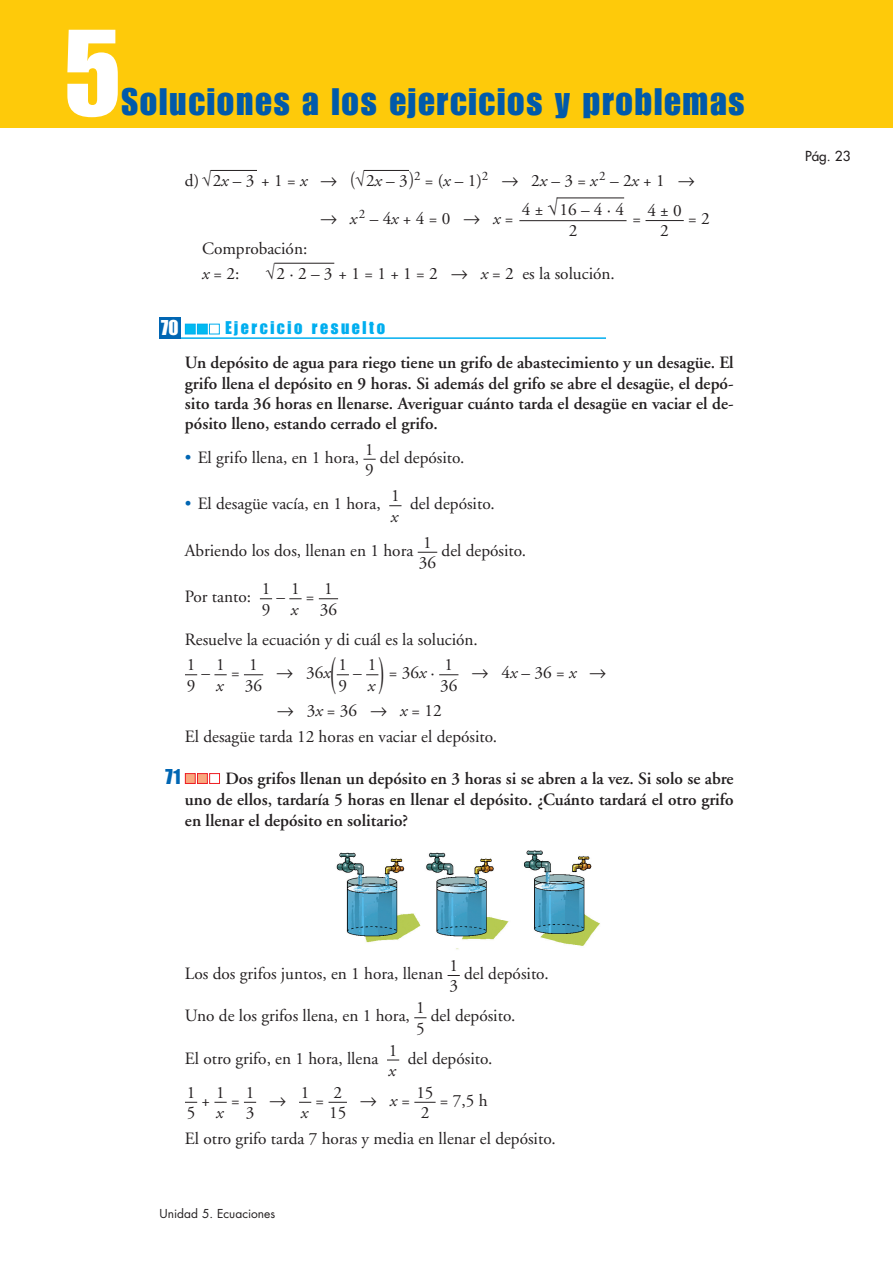
<style>
.page{position:relative;width:893px;height:1263px;background:#fff}
.page>*{position:absolute;margin:0;border:0;box-sizing:border-box;transform-origin:0 0}
.t1{font:120px "Impact";color:#fff}
.t2{font:43.05px "Anaya Math 1";color:#231f20;scale:.4 1}
.t3{font:37.5px "Impact";letter-spacing:.05em;color:#015aaa}
.t4{font:21px "Impact";color:#0166b3}
.t5{font:21px "Impact";color:#fff}
.t6{font:18px "Impact";letter-spacing:.145em;color:#00aeef}
.t7{font:17.25px/20.2px "Adobe Garamond";color:#231f20}
.t8{font:600 17.25px/20.2px "Adobe Garamond";color:#231f20;text-align:justify}
.t9{font:italic 17.25px "Adobe Garamond";color:#231f20}
.t10{font:17.25px "Anaya Math 1";color:#231f20}
.t11{font:13.5px "Futura";color:#231f20}
.t12{font:12px "Futura";color:#231f20}
.s1{font-family:"Anaya Math 1"}
.s2{font-style:italic}
.s3{font-size:21px}
.s4{font-family:"Anaya Math 1";font-size:18.9px}
.s5{color:#0166b3}
.s6{font-family:"Adobe Garamond";font-style:italic}
.s7{font-family:"Adobe Garamond"}
</style>
<div class="page">
<div style="left:0;top:0;width:893px;height:128px;background:#feca0a"></div>
<hr style="left:181px;top:337px;width:425px;height:2px;background:#00aeef">
<svg style="left:414px;top:1102px;width:22px;height:1px"></svg>
<svg style="left:328px;top:1102px;width:19px;height:1px"></svg>
<svg style="left:299px;top:1102px;width:12px;height:1px"></svg>
<svg style="left:244px;top:1102px;width:12px;height:1px"></svg>
<svg style="left:214px;top:1102px;width:13px;height:1px"></svg>
<svg style="left:185px;top:1102px;width:12px;height:1px"></svg>
<svg style="left:387px;top:1060px;width:12px;height:1px"></svg>
<svg style="left:414px;top:1017px;width:12px;height:1px"></svg>
<svg style="left:447px;top:975px;width:13px;height:1px"></svg>
<img style="left:336px;top:850px;width:264px;height:100px">
<div style="left:209px;top:773px;width:11px;height:11px;border:1px solid #ee1d23"></div>
<div style="left:197px;top:774px;width:10px;height:9px;background:#f8a87e"></div>
<div style="left:197px;top:773px;width:11px;height:11px;border:1px solid #ee1d23"></div>
<div style="left:185px;top:774px;width:10px;height:9px;background:#f8a87e"></div>
<div style="left:185px;top:773px;width:11px;height:11px;border:1px solid #ee1d23"></div>
<svg style="left:439px;top:674px;width:19px;height:1px"></svg>
<svg style="left:366px;top:674px;width:12px;height:1px"></svg>
<svg style="left:337px;top:674px;width:12px;height:1px"></svg>
<svg style="left:244px;top:674px;width:19px;height:1px"></svg>
<svg style="left:214px;top:674px;width:13px;height:1px"></svg>
<svg style="left:185px;top:674px;width:12px;height:1px"></svg>
<svg style="left:319px;top:598px;width:19px;height:1px"></svg>
<svg style="left:289px;top:598px;width:13px;height:1px"></svg>
<svg style="left:260px;top:598px;width:12px;height:1px"></svg>
<svg style="left:418px;top:552px;width:19px;height:1px"></svg>
<svg style="left:389px;top:505px;width:12px;height:1px"></svg>
<svg style="left:363px;top:459px;width:13px;height:1px"></svg>
<div style="left:209px;top:324px;width:11px;height:10px;border:1px solid #00aeef"></div>
<div style="left:197px;top:324px;width:10px;height:10px;background:#00baf1"></div>
<div style="left:197px;top:324px;width:11px;height:10px;border:1px solid #00aeef"></div>
<div style="left:185px;top:324px;width:10px;height:10px;background:#00baf1"></div>
<div style="left:185px;top:324px;width:11px;height:10px;border:1px solid #00aeef"></div>
<div style="left:159px;top:318px;width:22px;height:21px;background:#0166b3"></div>
<hr style="left:274px;top:263px;width:60px;height:1px;background:#231f20">
<hr style="left:645px;top:220px;width:39px;height:1px;background:#231f20">
<hr style="left:557px;top:198px;width:67px;height:1px;background:#231f20">
<hr style="left:519px;top:220px;width:107px;height:1px;background:#231f20">
<hr style="left:364px;top:170px;width:45px;height:1px;background:#231f20">
<hr style="left:211px;top:170px;width:46px;height:1px;background:#231f20">
<h1 class="t1" style="left:64px;top:30px;width:59px">5</h1>
<h3 class="t3" style="left:121px;top:89px;width:625px">Soluciones a los ejercicios y problemas</h3>
<p class="t7" style="left:185px;top:172px;width:511px">d) <span class="s1">√</span>2<span class="s2">x</span> – 3 + 1 = <span class="s2">x</span> <span class="s1">8</span> <span class="s3">(</span><span class="s1">√</span>2<span class="s2">x</span> – 3<span class="s3">)</span><sup>2</sup> = (<span class="s2">x</span> – 1)<sup>2</sup> <span class="s1">8</span> 2<span class="s2">x</span> – 3 = <span class="s2">x</span><sup>2</sup> – 2<span class="s2">x</span> + 1 <span class="s1">8</span></p>
<p class="t7" style="left:320px;top:210px;width:195px"><span class="s1">8</span> <span class="s2">x</span><sup>2</sup>– 4<span class="s2">x</span>+4 = 0 <span class="s1">8</span> <span class="s2">x</span>=</p>
<p class="t7" style="left:632px;top:210px;width:10px">=</p>
<p class="t7" style="left:688px;top:210px;width:23px">= 2</p>
<p class="t7" style="left:202px;top:237px;width:107px;line-height:25.2px">Comprobación: <span class="s2">x</span> = 2:</p>
<p class="t7" style="left:522px;top:201px;width:104px;text-align:center">4 ± <span class="s4">√</span>16 – 4 · 4<br>2</p>
<p class="t7" style="left:647px;top:202px;width:36px;text-align:center">4 ±0<br>2</p>
<p class="t7" style="left:266px;top:265px;width:350px"><span class="s1">√</span>2 · 2 – 3 + 1 = 1 + 1 = 2 <span class="s1">8</span> <span class="s2">x</span> = 2 es la solución.</p>
<p class="t5" style="left:161px;top:320px;width:19px">70</p>
<p class="t6" style="left:225px;top:322px;width:161px">Ejercicio resuelto</p>
<p class="t8" style="left:185px;top:354px;width:550px">Un depósito de agua para riego tiene un grifo de abastecimiento y un desagüe. El grifo llena el depósito en 9 horas. Si además del grifo se abre el desagüe, el depó&shy;sito tarda 36 horas en llenarse. Averiguar cuánto tarda el desagüe en vaciar el de&shy;pósito lleno, estando cerrado el grifo.</p>
<p class="t7" style="left:185px;top:449px;width:281px"><span class="s5">•</span> El grifo llena, en 1 hora, del depósito.</p>
<p class="t7" style="left:185px;top:495px;width:197px"><span class="s5">•</span> El desagüe vacía, en 1 hora,</p>
<p class="t7" style="left:410px;top:495px;width:86px">del depósito.</p>
<p class="t7" style="left:185px;top:542px;width:230px">Abriendo los dos, llenan en 1 hora</p>
<p class="t7" style="left:442px;top:542px;width:86px">del depósito.</p>
<p class="t7" style="left:185px;top:588px;width:68px">Por tanto:</p>
<p class="t7" style="left:276px;top:588px;width:40px">– =</p>
<p class="t7" style="left:185px;top:631px;width:294px">Resuelve la ecuación y di cuál es la solución.</p>
<p class="t7" style="left:201px;top:664px;width:40px">– =</p>
<p class="t7" style="left:276px;top:664px;width:56px"><span class="s1">8</span> 36<span class="s2">x</span></p>
<p class="t7" style="left:353px;top:664px;width:83px">– = 36<span class="s2">x</span> ·</p>
<p class="t7" style="left:471px;top:664px;width:136px"><span class="s1">8</span> 4<span class="s2">x</span>– 36 = <span class="s2">x</span> <span class="s1">8</span></p>
<p class="t7" style="left:185px;top:700px;width:314px;line-height:25.2px;text-indent:92px"><span class="s1">8</span> 3<span class="s2">x</span>= 36 <span class="s1">8</span> <span class="s2">x</span>= 12<br>El desagüe tarda 12 horas en vaciar el depósito.</p>
<p class="t7" style="left:365px;top:441px;width:10px">1<br>9</p>
<p class="t7" style="left:391px;top:487px;width:10px">1</p>
<p class="t9" style="left:391px;top:509px;width:9px">x</p>
<p class="t7" style="left:419px;top:534px;width:19px">1<br>36</p>
<p class="t7" style="left:262px;top:580px;width:10px">1<br>9</p>
<p class="t7" style="left:291px;top:580px;width:10px">1</p>
<p class="t9" style="left:291px;top:602px;width:9px">x</p>
<p class="t7" style="left:320px;top:580px;width:19px">1<br>36</p>
<h2 class="t2" style="left:331px;top:653px;width:16px">(</h2>
<h2 class="t2" style="left:378px;top:653px;width:16px">)</h2>
<p class="t7" style="left:187px;top:656px;width:10px">1<br>9</p>
<p class="t7" style="left:216px;top:656px;width:10px">1</p>
<p class="t9" style="left:216px;top:678px;width:9px">x</p>
<p class="t7" style="left:245px;top:656px;width:19px">1<br>36</p>
<p class="t7" style="left:338px;top:656px;width:10px">1</p>
<p class="t7" style="left:368px;top:656px;width:10px">1</p>
<p class="t9" style="left:368px;top:678px;width:9px">x</p>
<p class="t7" style="left:444px;top:656px;width:10px">1</p>
<p class="t7" style="left:440px;top:677px;width:19px">36</p>
<p class="t7" style="left:338px;top:677px;width:10px">9</p>
<p class="t4" style="left:165px;top:769px;width:17px">71</p>
<p class="t8" style="left:185px;top:769px;width:550px;line-height:21px;text-indent:40px">Dos grifos llenan un depósito en 3 horas si se abren a la vez. Si solo se abre uno de ellos, tardaría 5 horas en llenar el depósito. ¿Cuánto tardará el otro grifo en llenar el depósito en solitario?</p>
<p class="t7" style="left:449px;top:957px;width:10px">1<br>3</p>
<p class="t7" style="left:185px;top:965px;width:365px">Los dos grifos juntos, en 1 hora, llenan del depósito.</p>
<p class="t7" style="left:185px;top:1007px;width:332px">Uno de los grifos llena, en 1 hora, del depósito.</p>
<p class="t7" style="left:185px;top:1050px;width:195px">El otro grifo, en 1 hora, llena</p>
<p class="t7" style="left:408px;top:1050px;width:86px">del depósito.</p>
<p class="t7" style="left:201px;top:1092px;width:40px">+ =</p>
<p class="t10" style="left:269px;top:1093px;width:19px">8</p>
<p class="t7" style="left:316px;top:1092px;width:10px">=</p>
<p class="t10" style="left:360px;top:1093px;width:52px">8 <span class="s6">x</span><span class="s7">=</span></p>
<p class="t7" style="left:440px;top:1092px;width:49px">= 7,5 h</p>
<p class="t7" style="left:185px;top:1130px;width:372px">El otro grifo tarda 7 horas y media en llenar el depósito.</p>
<p class="t7" style="left:416px;top:999px;width:10px">1<br>5</p>
<p class="t7" style="left:389px;top:1042px;width:10px">1</p>
<p class="t9" style="left:389px;top:1063px;width:9px">x</p>
<p class="t7" style="left:416px;top:1084px;width:19px">15<br>2</p>
<p class="t7" style="left:187px;top:1084px;width:10px">1<br>5</p>
<p class="t7" style="left:216px;top:1084px;width:10px">1</p>
<p class="t9" style="left:216px;top:1106px;width:9px">x</p>
<p class="t7" style="left:246px;top:1084px;width:10px">1<br>3</p>
<p class="t7" style="left:301px;top:1084px;width:10px">1</p>
<p class="t9" style="left:301px;top:1106px;width:9px">x</p>
<p class="t7" style="left:329px;top:1084px;width:19px">2<br>15</p>
<p class="t12" style="left:159px;top:1208px;width:117px">Unidad 5. Ecuaciones</p>
<p class="t11" style="left:805px;top:149px;width:47px">Pág. 23</p>
</div>
